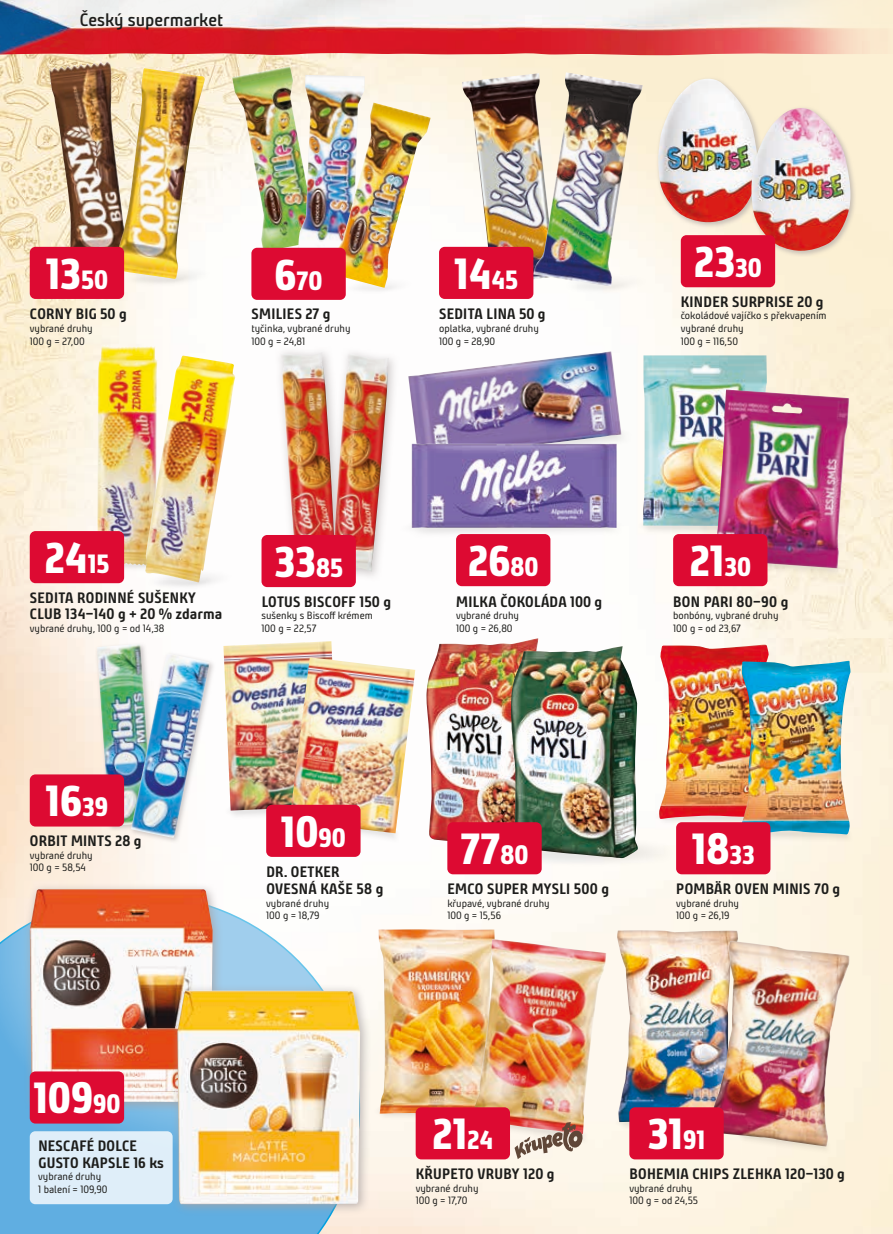
<style>
.page{position:relative;width:893px;height:1234px;background:#fff}
.page>*{position:absolute;margin:0;border:0;box-sizing:border-box;transform-origin:0 0}
.t1{font:800 43.35px "Bunday Clean";color:#fff}
.t2{font:800 26.25px "Bunday Clean";color:#fff}
.t3{font:600 18px "Bunday Clean";color:#1d1d1b}
.t4{font:700 15px/16.5px "Bunday Clean";letter-spacing:.02em;color:#1d1d1b}
.t5{font:10.5px/12.6px "Bunday Clean";color:#1d1d1b}
.s1{font-size:26.25px}
.s2{font-size:43.35px}
</style>
<div class="page">
<img style="left:0;top:55px;width:893px;height:1178px">
<img style="left:0;top:0;width:893px;height:55px">
<svg style="left:0;top:1151px;width:360px;height:82px;background:#6bb2e1"></svg>
<svg style="left:0;top:741px;width:436px;height:410px"></svg>
<img style="left:232px;top:66px;width:90px;height:186px">
<div style="left:656px;top:76px;width:108px;height:153px;background:#a9a2a2;opacity:.61"></div>
<img style="left:658px;top:79px;width:101px;height:145px">
<div style="left:749px;top:105px;width:108px;height:152px;background:#a9a2a2;opacity:.61"></div>
<img style="left:751px;top:108px;width:99px;height:143px">
<div style="left:681px;top:235px;width:94px;height:52px;background:#dd0a32;border-radius:6px"></div>
<div style="left:274px;top:346px;width:73px;height:234px;background:#fefdfd"></div>
<img style="left:281px;top:352px;width:43px;height:183px">
<div style="left:324px;top:347px;width:75px;height:235px;background:#a9a2a2;opacity:.62"></div>
<img style="left:330px;top:353px;width:59px;height:219px">
<img style="left:426px;top:638px;width:128px;height:211px">
<div style="left:95px;top:641px;width:64px;height:190px;background:#a9a2a2;opacity:.55"></div>
<img style="left:97px;top:644px;width:56px;height:181px">
<div style="left:129px;top:651px;width:87px;height:192px;background:#a9a2a2;opacity:.55"></div>
<img style="left:131px;top:653px;width:79px;height:184px">
<img style="left:49px;top:62px;width:84px;height:185px">
<img style="left:462px;top:73px;width:71px;height:177px">
<img style="left:555px;top:259px;width:105px;height:47px">
<img style="left:533px;top:72px;width:110px;height:214px">
<div style="left:439px;top:247px;width:94px;height:52px;background:#dd0a32;border-radius:6px"></div>
<img style="left:298px;top:75px;width:67px;height:173px">
<img style="left:337px;top:288px;width:86px;height:16px">
<img style="left:328px;top:102px;width:103px;height:186px">
<div style="left:261px;top:535px;width:95px;height:52px;background:#dd0a32;border-radius:6px"></div>
<div style="left:251px;top:248px;width:95px;height:52px;background:#dd0a32;border-radius:6px"></div>
<div style="left:30px;top:774px;width:94px;height:52px;background:#dd0a32;border-radius:6px"></div>
<img style="left:215px;top:788px;width:51px;height:40px">
<img style="left:223px;top:641px;width:116px;height:169px">
<img style="left:361px;top:833px;width:50px;height:18px">
<img style="left:289px;top:657px;width:126px;height:176px">
<div style="left:266px;top:804px;width:95px;height:52px;background:#dd0a32;border-radius:6px"></div>
<div style="left:23px;top:882px;width:201px;height:230px;background:#a9a2a2;opacity:.75"></div>
<img style="left:30px;top:889px;width:183px;height:212px">
<div style="left:170px;top:983px;width:201px;height:232px;background:#a9a2a2;opacity:.75"></div>
<img style="left:177px;top:990px;width:183px;height:213px">
<div style="left:30px;top:1071px;width:94px;height:52px;background:#dd0a32;border-radius:6px"></div>
<div style="left:30px;top:1130px;width:143px;height:73px;background:#dfeef9;border-radius:6px"></div>
<img style="left:121px;top:251px;width:100px;height:48px">
<img style="left:115px;top:68px;width:90px;height:211px">
<div style="left:30px;top:247px;width:94px;height:52px;background:#dd0a32;border-radius:6px"></div>
<img style="left:85px;top:565px;width:52px;height:19px">
<img style="left:97px;top:345px;width:62px;height:220px">
<img style="left:137px;top:554px;width:107px;height:48px">
<img style="left:145px;top:355px;width:91px;height:227px">
<div style="left:30px;top:531px;width:94px;height:52px;background:#dd0a32;border-radius:6px"></div>
<img style="left:388px;top:407px;width:255px;height:77px">
<img style="left:408px;top:351px;width:213px;height:108px">
<img style="left:380px;top:502px;width:263px;height:46px">
<img style="left:412px;top:443px;width:205px;height:84px">
<div style="left:456px;top:534px;width:94px;height:52px;background:#dd0a32;border-radius:6px"></div>
<img style="left:629px;top:507px;width:85px;height:36px">
<img style="left:643px;top:355px;width:124px;height:171px">
<img style="left:765px;top:542px;width:87px;height:43px">
<img style="left:714px;top:389px;width:135px;height:179px">
<div style="left:673px;top:534px;width:94px;height:52px;background:#dd0a32;border-radius:6px"></div>
<img style="left:646px;top:797px;width:95px;height:36px">
<img style="left:659px;top:644px;width:110px;height:174px">
<img style="left:770px;top:813px;width:91px;height:36px">
<img style="left:741px;top:660px;width:109px;height:175px">
<div style="left:676px;top:822px;width:94px;height:52px;background:#dd0a32;border-radius:6px"></div>
<img style="left:497px;top:816px;width:178px;height:75px">
<img style="left:511px;top:646px;width:127px;height:211px">
<div style="left:447px;top:822px;width:95px;height:52px;background:#dd0a32;border-radius:6px"></div>
<img style="left:365px;top:1092px;width:51px;height:36px">
<img style="left:378px;top:929px;width:117px;height:184px">
<img style="left:510px;top:1134px;width:89px;height:16px">
<img style="left:471px;top:938px;width:135px;height:196px">
<div style="left:416px;top:1106px;width:94px;height:53px;background:#dd0a32;border-radius:6px"></div>
<svg style="left:514px;top:1121px;width:72px;height:37px;background:#c5a296"></svg>
<img style="left:605px;top:1099px;width:24px;height:40px">
<img style="left:617px;top:930px;width:121px;height:191px">
<div style="left:724px;top:1146px;width:117px;height:16px;background:#fdf4e1"></div>
<img style="left:708px;top:940px;width:142px;height:206px">
<div style="left:629px;top:1106px;width:95px;height:53px;background:#dd0a32;border-radius:6px"></div>
<h3 class="t3" style="left:80px;top:8px;width:145px">Český supermarket</h3>
<h1 class="t1" style="left:46px;top:244px;width:64px">13<span class="s1">50</span></h1>
<h3 class="t4" style="left:30px;top:306px;width:98px">CORNY BIG 50 g</h3>
<p class="t5" style="left:30px;top:322px;width:64px">vybrané druhy<br>100 g = 27,00</p>
<h2 class="t2" style="left:275px;top:263px;width:50px"><span class="s2">6</span>70</h2>
<h3 class="t4" style="left:252px;top:306px;width:80px">SMILIES 27 g</h3>
<p class="t5" style="left:251px;top:322px;width:101px">tyčinka, vybrané druhy<br>100 g = 24,81</p>
<h1 class="t1" style="left:454px;top:244px;width:65px">14<span class="s1">45</span></h1>
<h3 class="t4" style="left:439px;top:306px;width:108px">SEDITA LINA 50 g</h3>
<p class="t5" style="left:439px;top:322px;width:101px">oplatka, vybrané druhy<br>100 g = 28,90</p>
<h1 class="t1" style="left:694px;top:233px;width:70px">23<span class="s1">30</span></h1>
<h3 class="t4" style="left:681px;top:293px;width:144px">KINDER SURPRISE 20 g</h3>
<p class="t5" style="left:681px;top:309px;width:147px">čokoládové vajíčko s překvapením vybrané druhy<br>100 g = 116,50</p>
<h1 class="t1" style="left:44px;top:528px;width:66px">24<span class="s1">15</span></h1>
<h3 class="t4" style="left:30px;top:589px;width:194px">SEDITA RODINNÉ SUŠENKY<br>CLUB 134–140 g + 20 % zdarma</h3>
<p class="t5" style="left:30px;top:621px;width:136px">vybrané druhy, 100 g = od 14,38</p>
<h1 class="t1" style="left:274px;top:532px;width:70px">33<span class="s1">85</span></h1>
<h3 class="t4" style="left:262px;top:593px;width:131px">LOTUS BISCOFF 150 g</h3>
<p class="t5" style="left:261px;top:609px;width:113px">sušenky s Biscoff krémem<br>100 g = 22,57</p>
<h1 class="t1" style="left:468px;top:531px;width:72px">26<span class="s1">80</span></h1>
<h3 class="t4" style="left:456px;top:593px;width:148px">MILKA ČOKOLÁDA 100 g</h3>
<p class="t5" style="left:456px;top:609px;width:64px">vybrané druhy<br>100 g = 26,80</p>
<h1 class="t1" style="left:46px;top:771px;width:64px">16<span class="s1">39</span></h1>
<h3 class="t4" style="left:30px;top:832px;width:113px">ORBIT MINTS 28 g</h3>
<p class="t5" style="left:30px;top:848px;width:64px">vybrané druhy<br>100 g = 58,54</p>
<h1 class="t1" style="left:281px;top:802px;width:67px">10<span class="s1">90</span></h1>
<h3 class="t4" style="left:266px;top:863px;width:119px">DR. OETKER<br>OVESNÁ KAŠE 58 g</h3>
<p class="t5" style="left:266px;top:896px;width:64px">vybrané druhy<br>100 g = 18,79</p>
<h1 class="t1" style="left:461px;top:819px;width:69px">77<span class="s1">80</span></h1>
<h3 class="t4" style="left:447px;top:880px;width:163px">EMCO SUPER MYSLI 500 g</h3>
<p class="t5" style="left:447px;top:896px;width:104px">křupavé, vybrané druhy<br>100 g = 15,56</p>
<h1 class="t1" style="left:689px;top:531px;width:63px">21<span class="s1">30</span></h1>
<h3 class="t4" style="left:673px;top:593px;width:117px">BON PARI 80–90 g</h3>
<p class="t5" style="left:673px;top:609px;width:107px">bonbóny, vybrané druhy<br>100 g = od 23,67</p>
<h1 class="t1" style="left:692px;top:819px;width:64px">18<span class="s1">33</span></h1>
<h3 class="t4" style="left:676px;top:880px;width:165px">POMBÄR OVEN MINIS 70 g</h3>
<p class="t5" style="left:676px;top:896px;width:64px">vybrané druhy<br>100 g = 26,19</p>
<h1 class="t1" style="left:33px;top:1068px;width:89px">109<span class="s1">90</span></h1>
<h3 class="t4" style="left:38px;top:1137px;width:127px">NESCAFÉ DOLCE<br>GUSTO KAPSLE 16 ks</h3>
<p class="t5" style="left:38px;top:1170px;width:71px">vybrané druhy<br>1 balení = 109,90</p>
<h1 class="t1" style="left:432px;top:1104px;width:63px">21<span class="s1">24</span></h1>
<h3 class="t4" style="left:416px;top:1165px;width:140px">KŘUPETO VRUBY 120 g</h3>
<p class="t5" style="left:416px;top:1181px;width:64px">vybrané druhy<br>100 g = 17,70</p>
<h1 class="t1" style="left:648px;top:1104px;width:59px">31<span class="s1">91</span></h1>
<h3 class="t4" style="left:629px;top:1165px;width:217px">BOHEMIA CHIPS ZLEHKA 120–130 g</h3>
<p class="t5" style="left:629px;top:1181px;width:70px">vybrané druhy<br>100 g = od 24,55</p>
</div>
